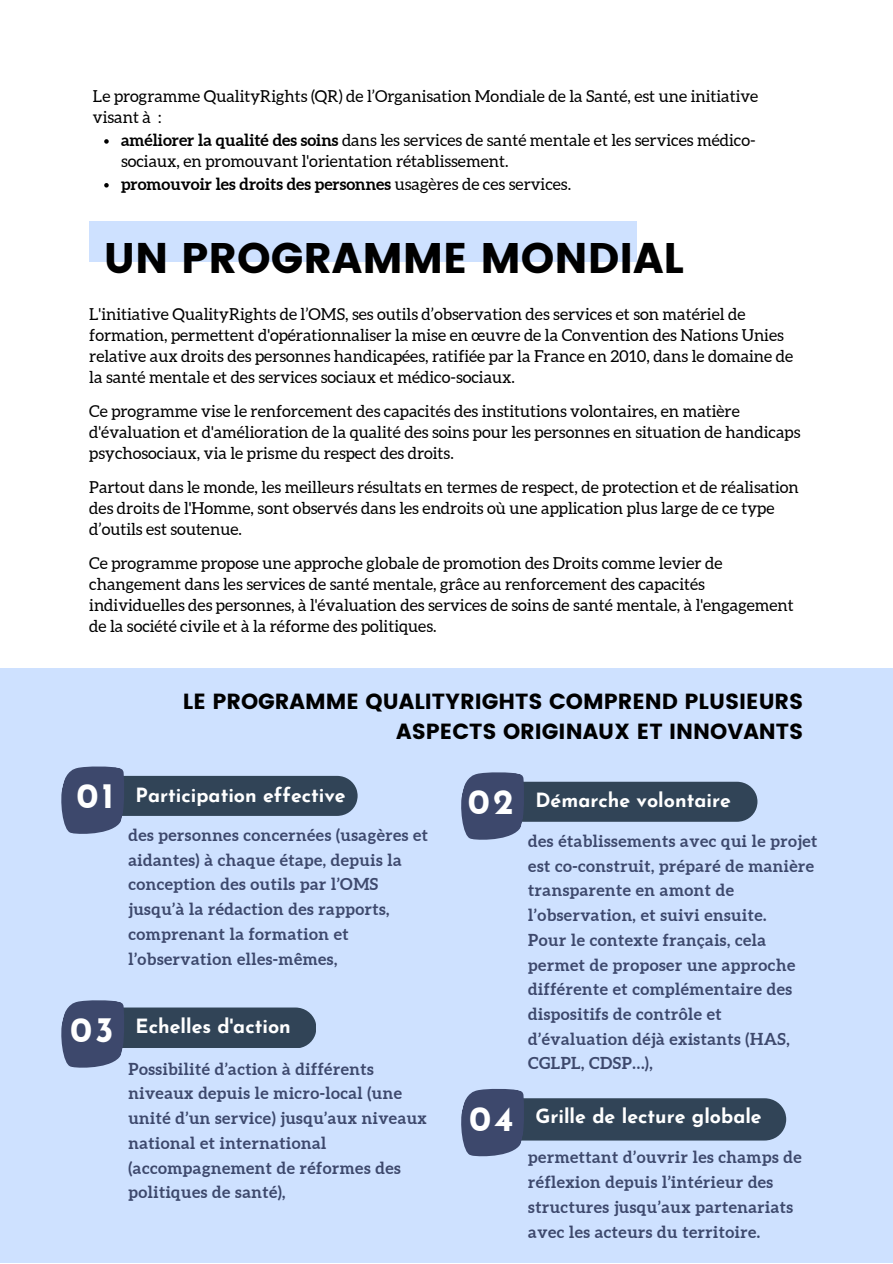
<style>
.page{position:relative;width:893px;height:1264px;background:#fff}
.page>*{position:absolute;margin:0;border:0;box-sizing:border-box;transform-origin:0 0}
.t1{font:42.75px "Poppins";color:#000}
.t2{font:700 35.25px "Josefin Sans";letter-spacing:.085em;color:#fff}
.t3{font:21.9px/30.3px "Poppins";color:#000;text-align:right}
.t4{font:700 19.65px "Josefin Sans";color:#fff}
.t5{font:16.5px/21px "Aleo";color:#000}
.t6{font:700 16.5px/24.8px "Aleo";letter-spacing:.03em;color:#3d486c}
.t7{font:700 16.5px "Aleo";color:#000}
.s1{font-weight:700}
.s2{font-weight:400}
</style>
<div class="page">
<div style="left:89px;top:221px;width:547px;height:41px;background:#cee1ff"></div>
<div style="left:0;top:668px;width:892px;height:594px;background:#cee1ff"></div>
<svg style="left:104px;top:139px;width:5px;height:5px"></svg>
<svg style="left:104px;top:183px;width:5px;height:4px"></svg>
<svg style="left:61px;top:766px;width:296px;height:68px"></svg>
<svg style="left:461px;top:772px;width:296px;height:68px"></svg>
<svg style="left:61px;top:1000px;width:255px;height:68px"></svg>
<svg style="left:461px;top:1088px;width:325px;height:69px"></svg>
<p class="t5" style="left:93px;top:85px;width:666px">Le programme QualityRights (QR) de l’Organisation Mondiale de la Santé, est une initiative visant à :</p>
<p class="t5" style="left:121px;top:129px;width:636px"><span class="s1">améliorer la qualité des soins</span> dans les services de santé mentale et les services médico&shy;sociaux, en promouvant l'orientation rétablissement.</p>
<p class="t7" style="left:121px;top:174px;width:451px">promouvoir les droits des personnes <span class="s2">usagères de ces services.</span></p>
<p class="t1" style="left:104px;top:234px;width:581px">UN PROGRAMME MONDIAL</p>
<p class="t5" style="left:89px;top:303px;width:705px">L'initiative QualityRights de l’OMS, ses outils d’observation des services et son matériel de formation, permettent d'opérationnaliser la mise en œuvre de la Convention des Nations Unies relative aux droits des personnes handicapées, ratifiée par la France en 2010, dans le domaine de la santé mentale et des services sociaux et médico-sociaux.</p>
<p class="t5" style="left:89px;top:400px;width:712px">Ce programme vise le renforcement des capacités des institutions volontaires, en matière d'évaluation et d'amélioration de la qualité des soins pour les personnes en situation de handicaps psychosociaux, via le prisme du respect des droits.</p>
<p class="t5" style="left:89px;top:476px;width:711px">Partout dans le monde, les meilleurs résultats en termes de respect, de protection et de réalisation des droits de l'Homme, sont observés dans les endroits où une application plus large de ce type d’outils est soutenue.</p>
<p class="t5" style="left:89px;top:552px;width:706px">Ce programme propose une approche globale de promotion des Droits comme levier de changement dans les services de santé mentale, grâce au renforcement des capacités individuelles des personnes, à l'évaluation des services de soins de santé mentale, à l'engagement de la société civile et à la réforme des politiques.</p>
<p class="t3" style="left:183px;top:686px;width:622px">LE PROGRAMME QUALITYRIGHTS COMPREND PLUSIEURS<br>ASPECTS ORIGINAUX ET INNOVANTS</p>
<p class="t2" style="left:77px;top:781px;width:39px">01</p>
<p class="t4" style="left:136px;top:786px;width:212px">Participation effective</p>
<p class="t6" style="left:128px;top:822px;width:301px">des personnes concernées (usagères et aidantes) à chaque étape, depuis la conception des outils par l’OMS jusqu’à la rédaction des rapports, comprenant la formation et l’observation elles-mêmes,</p>
<p class="t2" style="left:70px;top:1015px;width:45px">03</p>
<p class="t4" style="left:136px;top:1018px;width:157px">Echelles d'action</p>
<p class="t6" style="left:128px;top:1056px;width:300px">Possibilité d’action à différents niveaux depuis le micro-local (une unité d’un service) jusqu’aux niveaux national et international (accompagnement de réformes des politiques de santé),</p>
<p class="t2" style="left:468px;top:787px;width:47px">02</p>
<p class="t4" style="left:535px;top:792px;width:197px">Démarche volontaire</p>
<p class="t6" style="left:528px;top:828px;width:290px">des établissements avec qui le projet est co-construit, préparé de manière transparente en amont de l’observation, et suivi ensuite.</p>
<p class="t6" style="left:528px;top:927px;width:268px">Pour le contexte français, cela permet de proposer une approche différente et complémentaire des dispositifs de contrôle et d’évaluation déjà existants (HAS,<br>CGLPL, CDSP…),</p>
<p class="t2" style="left:469px;top:1104px;width:46px">04</p>
<p class="t4" style="left:535px;top:1108px;width:228px">Grille de lecture globale</p>
<p class="t6" style="left:528px;top:1144px;width:275px">permettant d’ouvrir les champs de réflexion depuis l’intérieur des structures jusqu’aux partenariats avec les acteurs du territoire.</p>
</div>
